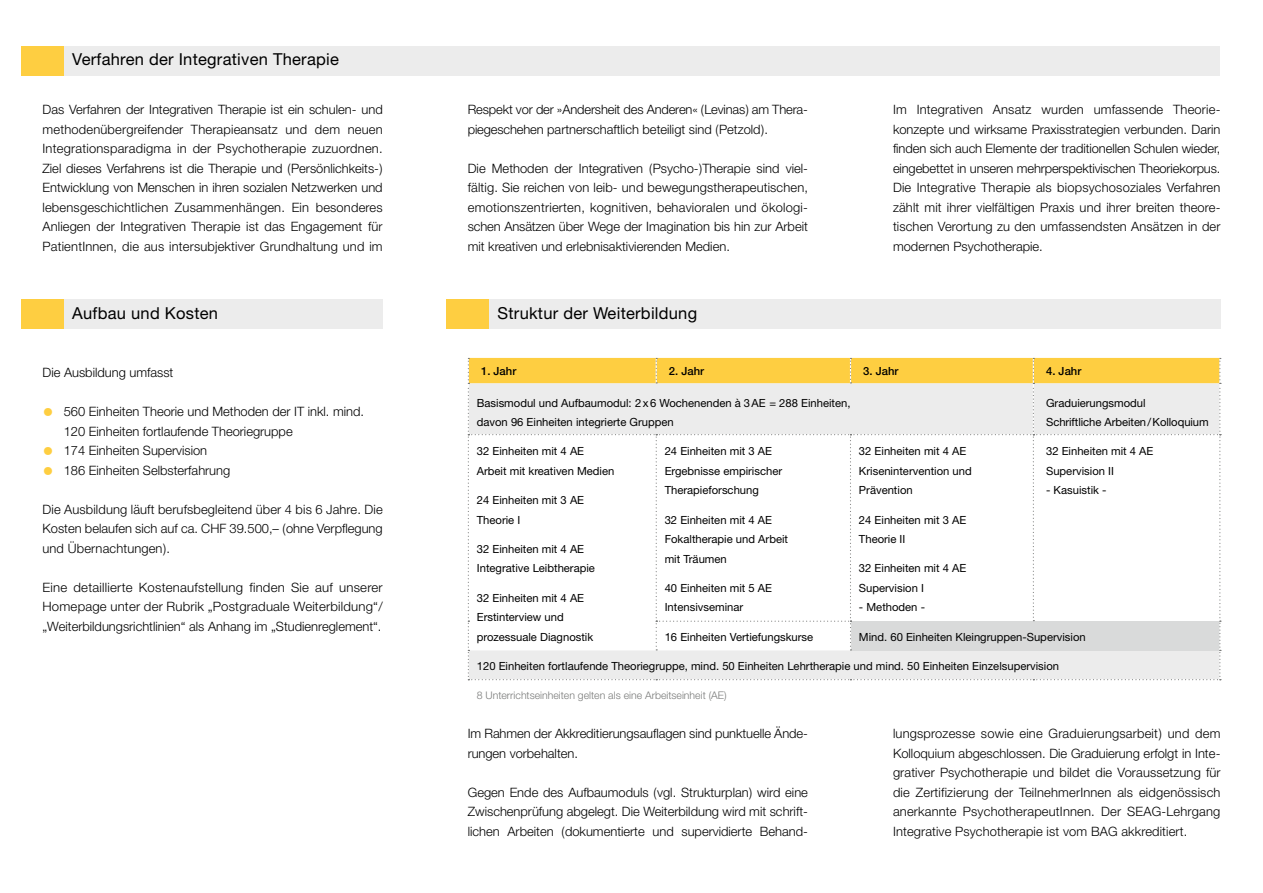
<style>
.page{position:relative;width:1263px;height:893px;background:#fff}
.page>*{position:absolute;margin:0;border:0;box-sizing:border-box;transform-origin:0 0}
.t1{font:16.5px "Helvetica Neue LT Std";letter-spacing:.015em;color:#000}
.t2{font:300 12.9px/19.5px "Helvetica Neue LT Std";color:#000;text-align:justify}
.t3{font:11.25px/19.5px "Helvetica Neue LT Std";color:#000}
.t4{font:500 11.25px "Helvetica Neue LT Std";color:#000}
.t5{font:300 10.5px "Helvetica Neue LT Std";color:#7a7b7a}
.s1{font-size:22.5px;color:#fece41}
</style>
<div class="page">
<svg style="left:468px;top:358px;width:753px;height:322px"></svg>
<div style="left:43px;top:46px;width:1177px;height:29px;background:#ececec"></div>
<div style="left:21px;top:46px;width:43px;height:29px;background:#fece41"></div>
<div style="left:43px;top:299px;width:340px;height:30px;background:#ececec"></div>
<div style="left:21px;top:299px;width:43px;height:30px;background:#fece41"></div>
<div style="left:468px;top:299px;width:752px;height:30px;background:#ececec"></div>
<div style="left:446px;top:299px;width:43px;height:30px;background:#fece41"></div>
<p class="t1" style="left:72px;top:49px;width:268px">Verfahren der Integrativen Therapie</p>
<p class="t2" style="left:43px;top:100px;width:342px">Das Verfahren der Integrativen Therapie ist ein schulen- und methodenübergreifender Therapieansatz und dem neuen Integrationsparadigma in der Psychotherapie zuzuordnen.<br>Ziel dieses Verfahrens ist die Therapie und (Persönlichkeits-)<br>Entwicklung von Menschen in ihren sozialen Netzwerken und lebensgeschichtlichen Zusammenhängen. Ein besonderes Anliegen der Integrativen Therapie ist das Engagement für PatientInnen, die aus intersubjektiver Grundhaltung und im</p>
<p class="t1" style="left:72px;top:303px;width:147px">Aufbau und Kosten</p>
<p class="t2" style="left:43px;top:363px;width:132px">Die Ausbildung umfasst</p>
<p class="t2" style="left:64px;top:402px;width:302px;text-indent:-21px"><span class="s1">•</span> 560 Einheiten Theorie und Methoden der IT inkl. mind.<br>120 Einheiten fortlaufende Theoriegruppe</p>
<p class="t2" style="left:43px;top:441px;width:166px"><span class="s1">•</span> 174 Einheiten Supervision</p>
<p class="t2" style="left:43px;top:460px;width:189px"><span class="s1">•</span> 186 Einheiten Selbsterfahrung</p>
<p class="t2" style="left:43px;top:499px;width:342px">Die Ausbildung läuft berufsbegleitend über 4 bis 6 Jahre. Die Kosten belaufen sich auf ca. CHF 39.500,– (ohne Verpflegung und Übernachtungen).</p>
<p class="t2" style="left:43px;top:577px;width:342px">Eine detaillierte Kostenaufstellung finden Sie auf unserer Homepage unter der Rubrik „Postgraduale Weiterbildung“/ „Weiterbildungsrichtlinien“ als Anhang im „Studienreglement“.</p>
<p class="t2" style="left:468px;top:100px;width:342px">Respekt vor der »Andersheit des Anderen« (Levinas) am Thera&shy;piegeschehen partnerschaftlich beteiligt sind (Petzold).</p>
<p class="t2" style="left:468px;top:158px;width:342px">Die Methoden der Integrativen (Psycho-)Therapie sind viel&shy;fältig. Sie reichen von leib- und bewegungstherapeutischen, emotionszentrierten, kognitiven, behavioralen und ökologi&shy;schen Ansätzen über Wege der Imagination bis hin zur Arbeit mit kreativen und erlebnisaktivierenden Medien.</p>
<p class="t1" style="left:497px;top:303px;width:201px">Struktur der Weiterbildung</p>
<p class="t2" style="left:893px;top:100px;width:329px">Im Integrativen Ansatz wurden umfassende Theorie&shy;konzepte und wirksame Praxisstrategien verbunden. Darin finden sich auch Elemente der traditionellen Schulen wieder, eingebettet in unseren mehrperspektivischen Theoriekorpus.<br>Die Integrative Therapie als biopsychosoziales Verfahren zählt mit ihrer vielfältigen Praxis und ihrer breiten theore&shy;tischen Verortung zu den umfassendsten Ansätzen in der modernen Psychotherapie.</p>
<p class="t4" style="left:481px;top:364px;width:37px">1. Jahr</p>
<p class="t4" style="left:669px;top:364px;width:37px">2. Jahr</p>
<p class="t4" style="left:863px;top:364px;width:37px">3. Jahr</p>
<p class="t4" style="left:1046px;top:364px;width:37px">4. Jahr</p>
<p class="t3" style="left:477px;top:393px;width:375px">Basismodul und Aufbaumodul: 2x6 Wochenenden à 3AE = 288 Einheiten, davon 96 Einheiten integrierte Gruppen</p>
<p class="t3" style="left:1046px;top:393px;width:164px">Graduierungsmodul<br>Schriftliche Arbeiten/Kolloquium</p>
<p class="t3" style="left:477px;top:441px;width:139px">32 Einheiten mit 4 AE<br>Arbeit mit kreativen Medien</p>
<p class="t3" style="left:477px;top:490px;width:109px">24 Einheiten mit 3 AE<br>Theorie I</p>
<p class="t3" style="left:477px;top:539px;width:120px">32 Einheiten mit 4 AE<br>Integrative Leibtherapie</p>
<p class="t3" style="left:477px;top:588px;width:118px">32 Einheiten mit 4 AE<br>Erstinterview und prozessuale Diagnostik</p>
<p class="t3" style="left:1046px;top:441px;width:109px">32 Einheiten mit 4 AE<br>Supervision II</p>
<p class="t3" style="left:1046px;top:480px;width:62px">- Kasuistik -</p>
<p class="t3" style="left:859px;top:441px;width:114px">32 Einheiten mit 4 AE<br>Krisenintervention und<br>Prävention</p>
<p class="t3" style="left:859px;top:510px;width:109px">24 Einheiten mit 3 AE<br>Theorie II</p>
<p class="t3" style="left:859px;top:558px;width:109px">32 Einheiten mit 4 AE<br>Supervision I</p>
<p class="t3" style="left:859px;top:597px;width:68px">- Methoden -</p>
<p class="t3" style="left:665px;top:441px;width:119px">24 Einheiten mit 3 AE<br>Ergebnisse empirischer<br>Therapieforschung</p>
<p class="t3" style="left:665px;top:510px;width:125px">32 Einheiten mit 4 AE<br>Fokaltherapie und Arbeit mit Träumen</p>
<p class="t3" style="left:665px;top:578px;width:109px">40 Einheiten mit 5 AE<br>Intensivseminar</p>
<p class="t3" style="left:665px;top:627px;width:150px">16 Einheiten Vertiefungskurse</p>
<p class="t3" style="left:859px;top:627px;width:228px">Mind. 60 Einheiten Kleingruppen-Supervision</p>
<p class="t3" style="left:477px;top:656px;width:584px">120 Einheiten fortlaufende Theoriegruppe, mind. 50 Einheiten Lehrtherapie und mind. 50 Einheiten Einzelsupervision</p>
<p class="t5" style="left:477px;top:689px;width:251px">8 Unterrichtseinheiten gelten als eine Arbeitseinheit (AE)</p>
<p class="t2" style="left:468px;top:724px;width:342px">Im Rahmen der Akkreditierungsauflagen sind punktuelle Ände&shy;rungen vorbehalten.</p>
<p class="t2" style="left:468px;top:782px;width:342px">Gegen Ende des Aufbaumoduls (vgl. Strukturplan) wird eine Zwischenprüfung abgelegt. Die Weiterbildung wird mit schrift&shy;lichen Arbeiten (dokumentierte und supervidierte Behand-</p>
<p class="t2" style="left:893px;top:724px;width:329px">lungsprozesse sowie eine Graduierungsarbeit) und dem Kolloquium abgeschlossen. Die Graduierung erfolgt in Inte&shy;grativer Psychotherapie und bildet die Voraussetzung für die Zertifizierung der TeilnehmerInnen als eidgenössisch anerkannte PsychotherapeutInnen. Der SEAG-Lehrgang Integrative Psychotherapie ist vom BAG akkreditiert.</p>
</div>
